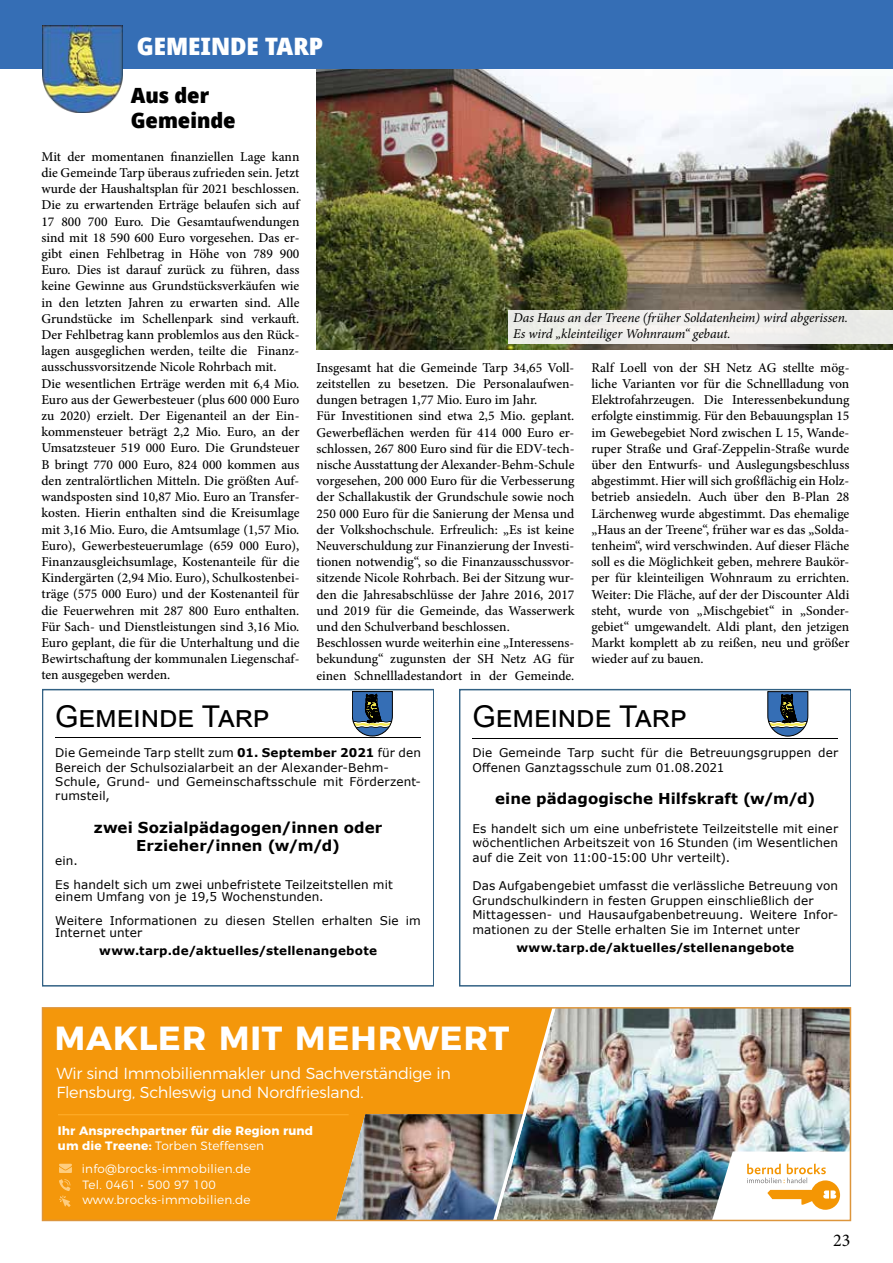
<style>
.page{position:relative;width:893px;height:1263px;background:#fff}
.page>*{position:absolute;margin:0;border:0;box-sizing:border-box;transform-origin:0 0}
.t1{font:700 33.45px "Montserrat";letter-spacing:.03em;color:#fff}
.t2{font:30px "Arial";color:#000}
.t3{font:900 24px "Avrile Sans";color:#fff}
.t4{font:900 21px/25.2px "Avrile Sans";color:#000}
.t5{font:18px "Minion Pro";color:#000}
.t6{font:300 16.05px/18.9px "Montserrat";letter-spacing:-.015em;color:#fff}
.t7{font:700 15px/18px "Verdana";letter-spacing:.005em;color:#000;text-align:center}
.t8{font:500 13.5px/16.2px "Minion Pro";color:#000}
.t9{font:italic 13.5px/16.2px "Minion Pro";letter-spacing:-.005em;color:#000}
.t10{font:700 12.15px/14.5px "Montserrat";letter-spacing:.01em;color:#fff}
.t11{font:12px/14.4px "Verdana";letter-spacing:.01em;color:#000}
.t12{font:700 12px "Verdana";letter-spacing:.02em;color:#000}
.t13{font:300 12px/16.5px "Montserrat";letter-spacing:.02em;color:#fff}
.s1{font-weight:700}
.s2{font-weight:300}
</style>
<div class="page">
<img style="left:316px;top:69px;width:577px;height:280px">
<div style="left:0;top:0;width:893px;height:69px;background:#356eb5"></div>
<img style="left:43px;top:26px;width:79px;height:87px">
<div style="left:43px;top:1008px;width:807px;height:212px;background:#f4970b"></div>
<img style="left:336px;top:1114px;width:148px;height:104px">
<img style="left:484px;top:1010px;width:364px;height:208px">
<hr style="left:58px;top:1114px;width:291px;height:1px;background:#ffac28">
<svg style="left:712px;top:1151px;width:136px;height:67px;background:#ede2cf"></svg>
<svg style="left:59px;top:1164px;width:13px;height:9px"></svg>
<svg style="left:59px;top:1179px;width:12px;height:28px"></svg>
<div style="left:42px;top:1007px;width:809px;height:214px;border:2px solid #dd953b"></div>
<div style="left:508px;top:310px;width:385px;height:34px;background:#efeeeb"></div>
<hr style="left:472px;top:738px;width:366px;height:1px;background:#000">
<svg style="left:767px;top:692px;width:41px;height:44px;background:#4e6c87"></svg>
<div style="left:460px;top:689px;width:391px;height:297px;border:2px solid #326184"></div>
<hr style="left:55px;top:737px;width:366px;height:1px;background:#000">
<svg style="left:352px;top:692px;width:41px;height:44px;background:#4e6b86"></svg>
<div style="left:43px;top:689px;width:391px;height:297px;border:2px solid #326184"></div>
<h3 class="t3" style="left:137px;top:28px;width:188px">GEMEINDE TARP</h3>
<h3 class="t4" style="left:131px;top:83px;width:107px">Aus der<br>Gemeinde</h3>
<p class="t8" style="left:41px;top:148px;width:259px">Mit der momentanen finanziellen Lage kann die Gemeinde Tarp überaus zufrieden sein. Jetzt wurde der Haushaltsplan für 2021 beschlossen.<br>Die zu erwartenden Erträge belaufen sich auf 17 800 700 Euro. Die Gesamtaufwendungen sind mit 18 590 600 Euro vorgesehen. Das er&shy;gibt einen Fehlbetrag in Höhe von 789 900<br>Euro. Dies ist darauf zurück zu führen, dass keine Gewinne aus Grundstücksverkäufen wie in den letzten Jahren zu erwarten sind. Alle Grundstücke im Schellenpark sind verkauft.<br>Der Fehlbetrag kann problemlos aus den Rück&shy;lagen ausgeglichen werden, teilte die Finanz&shy;ausschussvorsitzende Nicole Rohrbach mit.<br>Die wesentlichen Erträge werden mit 6,4 Mio.<br>Euro aus der Gewerbesteuer (plus 600 000 Euro zu 2020) erzielt. Der Eigenanteil an der Ein&shy;kommensteuer beträgt 2,2 Mio. Euro, an der Umsatzsteuer 519 000 Euro. Die Grundsteuer B bringt 770 000 Euro, 824 000 kommen aus den zentralörtlichen Mitteln. Die größten Auf&shy;wandsposten sind 10,87 Mio. Euro an Transfer&shy;kosten. Hierin enthalten sind die Kreisumlage mit 3,16 Mio. Euro, die Amtsumlage (1,57 Mio.<br>Euro), Gewerbesteuerumlage (659 000 Euro), Finanzausgleichsumlage, Kostenanteile für die Kindergärten (2,94 Mio. Euro), Schulkostenbei&shy;träge (575 000 Euro) und der Kostenanteil für die Feuerwehren mit 287 800 Euro enthalten.<br>Für Sach- und Dienstleistungen sind 3,16 Mio.<br>Euro geplant, die für die Unterhaltung und die Bewirtschaftung der kommunalen Liegenschaf&shy;ten ausgegeben werden.</p>
<p class="t9" style="left:513px;top:310px;width:336px">Das Haus an der Treene (früher Soldatenheim) wird abgerissen.<br>Es wird „kleinteiliger Wohnraum“ gebaut.</p>
<p class="t8" style="left:316px;top:359px;width:259px">Insgesamt hat die Gemeinde Tarp 34,65 Voll&shy;zeitstellen zu besetzen. Die Personalaufwen&shy;dungen betragen 1,77 Mio. Euro im Jahr.<br>Für Investitionen sind etwa 2,5 Mio. geplant.<br>Gewerbeflächen werden für 414 000 Euro er&shy;schlossen, 267 800 Euro sind für die EDV-tech&shy;nische Ausstattung der Alexander-Behm-Schule vorgesehen, 200 000 Euro für die Verbesserung der Schallakustik der Grundschule sowie noch 250 000 Euro für die Sanierung der Mensa und der Volkshochschule. Erfreulich: „Es ist keine Neuverschuldung zur Finanzierung der Investi&shy;tionen notwendig“, so die Finanzausschussvor&shy;sitzende Nicole Rohrbach. Bei der Sitzung wur&shy;den die Jahresabschlüsse der Jahre 2016, 2017 und 2019 für die Gemeinde, das Wasserwerk und den Schulverband beschlossen.<br>Beschlossen wurde weiterhin eine „Interessens&shy;bekundung“ zugunsten der SH Netz AG für einen Schnellladestandort in der Gemeinde.</p>
<p class="t8" style="left:591px;top:359px;width:259px;text-align:justify">Ralf Loell von der SH Netz AG stellte mög&shy;liche Varianten vor für die Schnellladung von Elektrofahrzeugen. Die Interessenbekundung erfolgte einstimmig. Für den Bebauungsplan 15 im Gewebegebiet Nord zwischen L 15, Wande&shy;ruper Straße und Graf-Zeppelin-Straße wurde über den Entwurfs- und Auslegungsbeschluss abgestimmt. Hier will sich großflächig ein Holz&shy;betrieb ansiedeln. Auch über den B-Plan 28<br>Lärchenweg wurde abgestimmt. Das ehemalige „Haus an der Treene“, früher war es das „Solda&shy;tenheim“, wird verschwinden. Auf dieser Fläche soll es die Möglichkeit geben, mehrere Baukör&shy;per für kleinteiligen Wohnraum zu errichten.<br>Weiter: Die Fläche, auf der der Discounter Aldi steht, wurde von „Mischgebiet“ in „Sonder&shy;gebiet“ umgewandelt. Aldi plant, den jetzigen Markt komplett ab zu reißen, neu und größer wieder auf zu bauen.</p>
<h2 class="t2" style="left:55px;top:696px;width:216px">Gemeinde Tarp</h2>
<p class="t11" style="left:55px;top:745px;width:367px">Die Gemeinde Tarp stellt zum <span class="s1">01. September 2021</span> für den Bereich der Schulsozialarbeit an der Alexander-Behm-Schule, Grund- und Gemeinschaftsschule mit Förderzent&shy;rumsteil,</p>
<p class="t7" style="left:94px;top:818px;width:290px">zwei Sozialpädagogen/innen oder<br>Erzieher/innen (w/m/d)</p>
<p class="t11" style="left:55px;top:849px;width:339px;line-height:24px">ein.<br>Es handelt sich um zwei unbefristete Teilzeitstellen mit</p>
<p class="t11" style="left:55px;top:885px;width:367px;line-height:24px">einem Umfang von je 19,5 Wochenstunden.<br>Weitere Informationen zu diesen Stellen erhalten Sie im</p>
<p class="t11" style="left:55px;top:925px;width:89px">Internet unter</p>
<p class="t12" style="left:99px;top:942px;width:279px">www.tarp.de/aktuelles/stellenangebote</p>
<h2 class="t2" style="left:472px;top:696px;width:216px">Gemeinde Tarp</h2>
<p class="t11" style="left:472px;top:745px;width:367px">Die Gemeinde Tarp sucht für die Betreuungsgruppen der<br>Offenen Ganztagsschule zum 01.08.2021</p>
<p class="t7" style="left:495px;top:789px;width:322px">eine pädagogische Hilfskraft (w/m/d)</p>
<p class="t11" style="left:472px;top:821px;width:367px;text-align:justify">Es handelt sich um eine unbefristete Teilzeitstelle mit einer wöchentlichen Arbeitszeit von 16 Stunden (im Wesentlichen auf die Zeit von 11:00-15:00 Uhr verteilt).</p>
<p class="t11" style="left:472px;top:879px;width:367px">Das Aufgabengebiet umfasst die verlässliche Betreuung von Grundschulkindern in festen Gruppen einschließlich der Mittagessen- und Hausaufgabenbetreuung. Weitere Infor&shy;mationen zu der Stelle erhalten Sie im Internet unter</p>
<p class="t12" style="left:516px;top:939px;width:279px">www.tarp.de/aktuelles/stellenangebote</p>
<h1 class="t1" style="left:55px;top:1010px;width:456px">MAKLER MIT MEHRWERT</h1>
<p class="t6" style="left:56px;top:1062px;width:396px">Wir sind Immobilienmakler und Sachverständige in<br>Flensburg, Schleswig und Nordfriesland.</p>
<p class="t10" style="left:58px;top:1123px;width:257px">Ihr Ansprechpartner für die Region rund um die Treene: <span class="s2">Torben Steffensen</span></p>
<p class="t13" style="left:82px;top:1159px;width:171px">info@brocks-immobilien.de<br>Tel. 0461 ∙ 500 97 100</p>
<p class="t13" style="left:82px;top:1191px;width:170px">www.brocks-immobilien.de</p>
<h3 class="t5" style="left:833px;top:1228px;width:19px">23</h3>
</div>
